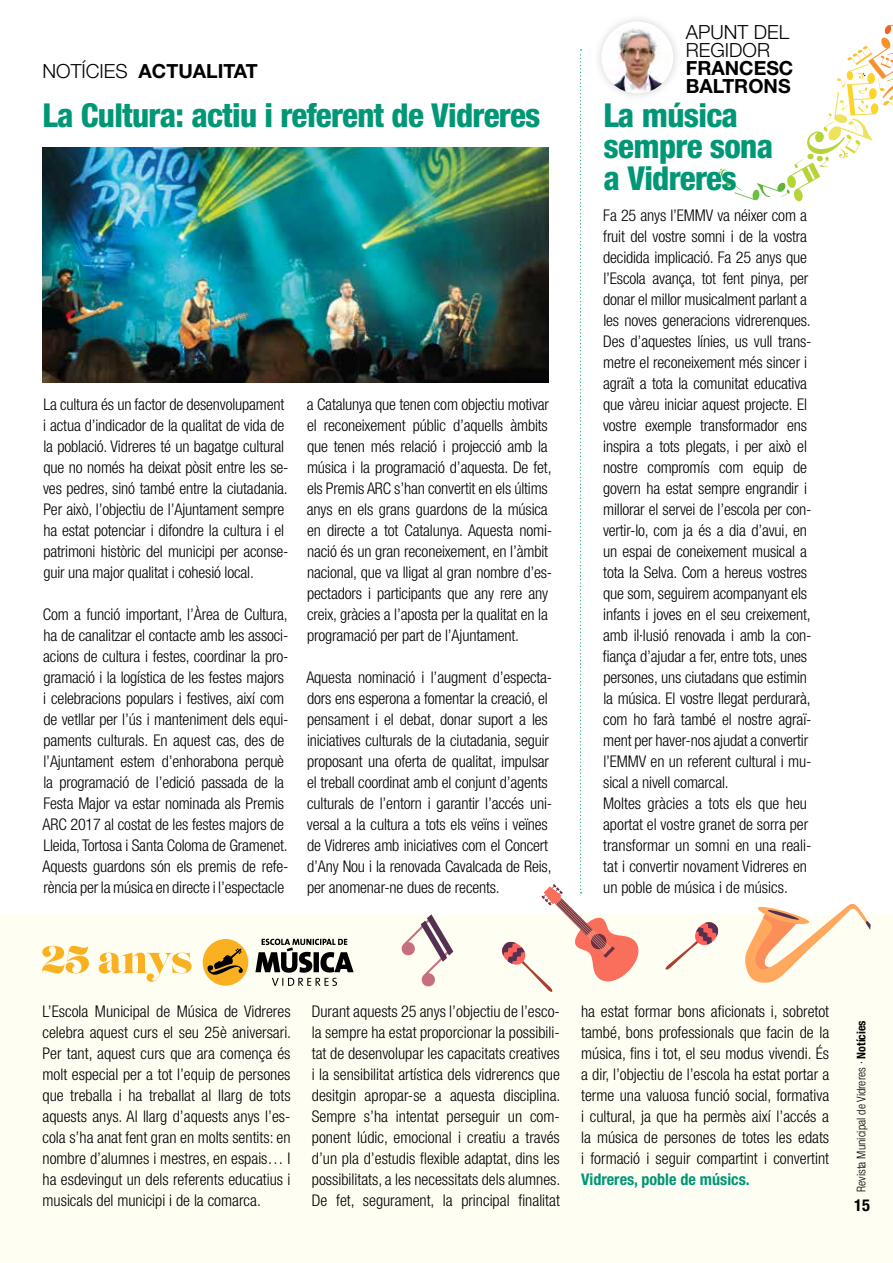
<style>
.page{position:relative;width:893px;height:1263px;background:#fff}
.page>*{position:absolute;margin:0;border:0;box-sizing:border-box;transform-origin:0 0}
.t1{font:800 condensed 33px/31.5px "Helvetica Neue LT Std";letter-spacing:-.02em;color:#009776}
.t2{font:700 19.5px/18px "Helvetica Neue LT Std";color:#000}
.t3{font:300 19.5px/18px "Helvetica Neue LT Std";color:#000}
.t4{font:700 condensed 16.5px "Helvetica Neue LT Std";color:#000}
.t5{font:300 condensed 16.2px/21px "Helvetica Neue LT Std";letter-spacing:-.01em;color:#000}
.t6{font:700 condensed 16.2px "Helvetica Neue LT Std";color:#009776}
.t7{font:300 condensed 12px "Helvetica Neue LT Std";color:#000}
.s1{font-weight:300}
.s2{font-weight:700}
</style>
<div class="page">
<div style="left:0;top:914px;width:893px;height:349px;background:#fffef3"></div>
<svg style="left:719px;top:25px;width:174px;height:177px"></svg>
<img style="left:43px;top:148px;width:451px;height:235px">
<svg style="left:255px;top:939px;width:99px;height:47px"></svg>
<div style="left:203px;top:939px;width:45px;height:47px;background:#f9b122;border-radius:50%"></div>
<svg style="left:207px;top:948px;width:36px;height:29px"></svg>
<svg style="left:42px;top:945px;width:47px;height:28px"></svg>
<svg style="left:99px;top:952px;width:93px;height:30px"></svg>
<svg style="left:745px;top:903px;width:126px;height:80px"></svg>
<svg style="left:665px;top:922px;width:54px;height:48px"></svg>
<svg style="left:401px;top:914px;width:52px;height:73px"></svg>
<svg style="left:494px;top:49px;width:145px;height:943px"></svg>
<div style="left:592px;top:12px;width:90px;height:91px;background:#000;opacity:.17"></div>
<img style="left:601px;top:21px;width:72px;height:72px;border-radius:36px">
<p class="t2" style="left:43px;top:61px;width:217px"><span class="s1">NOTÍCIES</span> ACTUALITAT</p>
<h1 class="t1" style="left:43px;top:99px;width:500px">La Cultura: actiu i referent de Vidreres</h1>
<p class="t5" style="left:43px;top:394px;width:247px">La cultura és un factor de desenvolupament i actua d’indicador de la qualitat de vida de la població. Vidreres té un bagatge cultural que no només ha deixat pòsit entre les se&shy;ves pedres, sinó també entre la ciutadania.<br>Per això, l’objectiu de l’Ajuntament sempre ha estat potenciar i difondre la cultura i el patrimoni històric del municipi per aconse&shy;guir una major qualitat i cohesió local.</p>
<p class="t5" style="left:43px;top:604px;width:247px">Com a funció important, l’Àrea de Cultura, ha de canalitzar el contacte amb les associ&shy;acions de cultura i festes, coordinar la pro&shy;gramació i la logística de les festes majors i celebracions populars i festives, així com de vetllar per l’ús i manteniment dels equi&shy;paments culturals. En aquest cas, des de l’Ajuntament estem d’enhorabona perquè la programació de l’edició passada de la Festa Major va estar nominada als Premis ARC 2017 al costat de les festes majors de Lleida, Tortosa i Santa Coloma de Gramenet.<br>Aquests guardons són els premis de refe&shy;rència per la música en directe i l’espectacle</p>
<p class="t5" style="left:307px;top:394px;width:247px">a Catalunya que tenen com objectiu motivar el reconeixement públic d’aquells àmbits que tenen més relació i projecció amb la música i la programació d’aquesta. De fet, els Premis ARC s’han convertit en els últims anys en els grans guardons de la música en directe a tot Catalunya. Aquesta nomi&shy;nació és un gran reconeixement, en l’àmbit nacional, que va lligat al gran nombre d’es&shy;pectadors i participants que any rere any creix, gràcies a l’aposta per la qualitat en la programació per part de l’Ajuntament.</p>
<p class="t5" style="left:306px;top:667px;width:247px">Aquesta nominació i l’augment d’especta&shy;dors ens esperona a fomentar la creació, el pensament i el debat, donar suport a les iniciatives culturals de la ciutadania, seguir proposant una oferta de qualitat, impulsar el treball coordinat amb el conjunt d’agents culturals de l’entorn i garantir l’accés uni&shy;versal a la cultura a tots els veïns i veïnes de Vidreres amb iniciatives com el Concert d’Any Nou i la renovada Cavalcada de Reis, per anomenar-ne dues de recents.</p>
<p class="t3" style="left:686px;top:22px;width:105px">APUNT DEL<br>REGIDOR</p>
<p class="t2" style="left:686px;top:58px;width:109px">FRANCESC<br>BALTRONS</p>
<h1 class="t1" style="left:603px;top:99px;width:171px">La música sempre sona a Vidreres</h1>
<p class="t5" style="left:603px;top:205px;width:210px">Fa 25 anys l’EMMV va néixer com a fruit del vostre somni i de la vostra decidida implicació. Fa 25 anys que l’Escola avança, tot fent pinya, per donar el millor musicalment parlant a les noves generacions vidrerenques.<br>Des d’aquestes línies, us vull trans&shy;metre el reconeixement més sincer i agraït a tota la comunitat educativa que vàreu iniciar aquest projecte. El vostre exemple transformador ens inspira a tots plegats, i per això el nostre compromís com equip de govern ha estat sempre engrandir i millorar el servei de l’escola per con&shy;vertir-lo, com ja és a dia d’avui, en un espai de coneixement musical a tota la Selva. Com a hereus vostres que som, seguirem acompanyant els infants i joves en el seu creixement, amb il·lusió renovada i amb la con&shy;fiança d’ajudar a fer, entre tots, unes persones, uns ciutadans que estimin la música. El vostre llegat perdurarà, com ho farà també el nostre agraï&shy;ment per haver-nos ajudat a convertir l’EMMV en un referent cultural i mu&shy;sical a nivell comarcal.<br>Moltes gràcies a tots els que heu aportat el vostre granet de sorra per transformar un somni en una reali&shy;tat i convertir novament Vidreres en un poble de música i de músics.</p>
<p class="t5" style="left:43px;top:1001px;width:250px;text-align:justify">L’Escola Municipal de Música de Vidreres celebra aquest curs el seu 25è aniversari.<br>Per tant, aquest curs que ara comença és molt especial per a tot l’equip de persones que treballa i ha treballat al llarg de tots aquests anys. Al llarg d’aquests anys l’es&shy;cola s’ha anat fent gran en molts sentits: en nombre d’alumnes i mestres, en espais… I ha esdevingut un dels referents educatius i musicals del municipi i de la comarca.</p>
<p class="t5" style="left:312px;top:1001px;width:250px;text-align:justify">Durant aquests 25 anys l’objectiu de l’esco&shy;la sempre ha estat proporcionar la possibili&shy;tat de desenvolupar les capacitats creatives i la sensibilitat artística dels vidrerencs que desitgin apropar-se a aquesta disciplina.<br>Sempre s’ha intentat perseguir un com&shy;ponent lúdic, emocional i creatiu a través d’un pla d’estudis flexible adaptat, dins les possibilitats, a les necessitats dels alumnes.<br>De fet, segurament, la principal finalitat</p>
<p class="t5" style="left:581px;top:1001px;width:250px;text-align:justify">ha estat formar bons aficionats i, sobretot també, bons professionals que facin de la música, fins i tot, el seu modus vivendi. És a dir, l’objectiu de l’escola ha estat portar a terme una valuosa funció social, formativa i cultural, ja que ha permès així l’accés a la música de persones de totes les edats i formació i seguir compartint i convertint</p>
<p class="t6" style="left:581px;top:1169px;width:170px">Vidreres, poble de músics.</p>
<p class="t7" style="left:854px;top:1192px;width:173px;rotate:-90deg">Revista Municipal de Vidreres · <span class="s2">Notícies</span></p>
<p class="t4" style="left:854px;top:1195px;width:17px">15</p>
</div>
